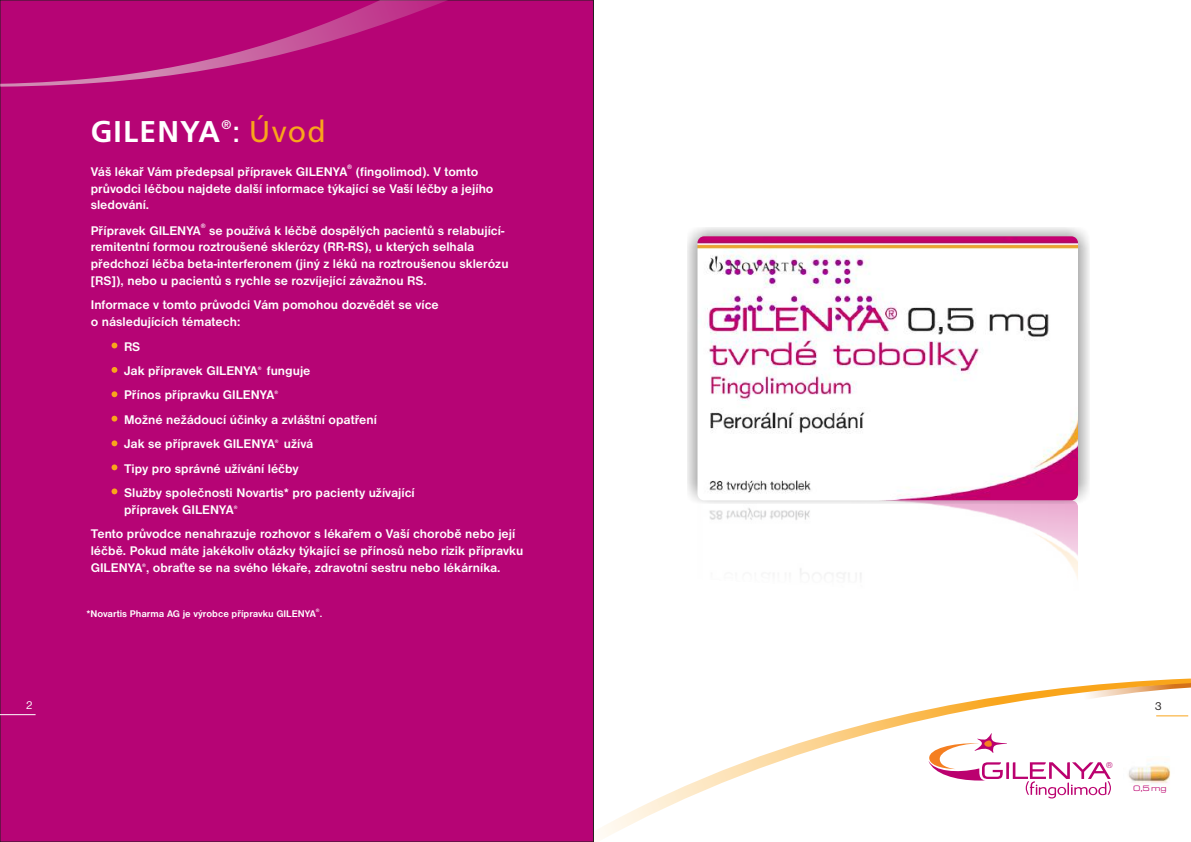
<style>
.page{position:relative;width:1191px;height:842px;background:#fff}
.page>*{position:absolute;margin:0;border:0;box-sizing:border-box;transform-origin:0 0}
.t1{font:700 30px "Frutiger LT Pro";letter-spacing:.04em;color:#fff}
.t2{font:700 13px/16.8px "Nimbus Sans DEE";color:#fff}
.t3{font:12.5px "Frutiger LT Pro";color:#fff}
.t4{font:12px "Nimbus Sans DEE";color:#fff}
.t5{font:12px "Nimbus Sans DEE";color:#231f20}
.t6{font:700 10px "Nimbus Sans DEE";color:#fff}
.t7{font:8.8px "Nimbus Sans DEE";color:#bb016f}
.t8{font:expanded 8.1px "Eurostile TEE";color:#bb016f}
.t9{font:700 6.5px "Nimbus Sans DEE";color:#fff}
.t10{font:700 5px "Nimbus Sans DEE";color:#fff}
.s1{font-weight:400}
.s2{font-weight:400;color:#f9a51b}
</style>
<div class="page">
<div style="left:0;top:0;width:594px;height:842px;background:#b60475"></div>
<div style="left:687px;top:227px;width:402px;height:277px;background:#000;opacity:.49"></div>
<img style="left:697px;top:236px;width:381px;height:264px;border-radius:7px">
<div style="left:58px;top:342px;width:206px;height:38px;background:#b60475"></div>
<svg style="left:0;top:0;width:448px;height:87px"></svg>
<hr style="left:0;top:714px;width:36px;height:1px;background:#fff">
<svg style="left:111px;top:343px;width:6px;height:5px"></svg>
<svg style="left:111px;top:367px;width:6px;height:6px"></svg>
<svg style="left:111px;top:391px;width:6px;height:6px"></svg>
<svg style="left:111px;top:416px;width:6px;height:6px"></svg>
<svg style="left:111px;top:440px;width:6px;height:6px"></svg>
<svg style="left:111px;top:464px;width:6px;height:6px"></svg>
<svg style="left:111px;top:488px;width:6px;height:6px"></svg>
<svg style="left:593px;top:678px;width:598px;height:164px"></svg>
<hr style="left:1156px;top:715px;width:32px;height:1px;background:#f9a51b">
<img style="left:1123px;top:757px;width:51px;height:34px">
<svg style="left:928px;top:733px;width:183px;height:65px"></svg>
<h1 class="t1" style="left:91px;top:119px;width:237px">GILENYA <span class="s1">:</span> <span class="s2">Úvod</span></h1>
<p class="t3" style="left:221px;top:120px;width:11px">®</p>
<p class="t9" style="left:347px;top:163px;width:6px">®</p>
<p class="t2" style="left:91px;top:163px;width:404px">Váš lékař Vám předepsal přípravek GILENYA (fingolimod). V tomto průvodci léčbou najdete další informace týkající se Vaší léčby a jejího sledování.</p>
<p class="t9" style="left:201px;top:222px;width:6px">®</p>
<p class="t2" style="left:91px;top:222px;width:419px">Přípravek GILENYA se používá k léčbě dospělých pacientů s relabující&shy;remitentní formou roztroušené sklerózy (RR-RS), u kterých selhala předchozí léčba beta-interferonem (jiný z léků na roztroušenou sklerózu [RS]), nebo u pacientů s rychle se rozvíjející závažnou RS.</p>
<p class="t2" style="left:91px;top:297px;width:349px">Informace v tomto průvodci Vám pomohou dozvědět se více o následujících tématech:</p>
<p class="t2" style="left:124px;top:338px;width:18px">RS</p>
<p class="t10" style="left:258px;top:365px;width:5px">®</p>
<p class="t2" style="left:124px;top:362px;width:188px">Jak přípravek GILENYA funguje</p>
<p class="t10" style="left:274px;top:390px;width:5px">®</p>
<p class="t2" style="left:124px;top:383px;width:254px;line-height:24.4px">Přínos přípravku GILENYA<br>Možné nežádoucí účinky a zvláštní opatření</p>
<p class="t10" style="left:275px;top:439px;width:5px">®</p>
<p class="t2" style="left:124px;top:432px;width:292px;line-height:24.4px">Jak se přípravek GILENYA užívá<br>Tipy pro správné užívání léčby<br>Služby společnosti Novartis* pro pacienty užívající</p>
<p class="t10" style="left:234px;top:504px;width:5px">®</p>
<p class="t2" style="left:91px;top:497px;width:426px;line-height:24.4px;text-indent:33px">přípravek GILENYA<br>Tento průvodce nenahrazuje rozhovor s lékařem o Vaší chorobě nebo její</p>
<p class="t2" style="left:91px;top:542px;width:434px">léčbě. Pokud máte jakékoliv otázky týkající se přínosů nebo rizik přípravku</p>
<p class="t10" style="left:142px;top:562px;width:5px">®</p>
<p class="t2" style="left:91px;top:559px;width:411px">GILENYA , obraťte se na svého lékaře, zdravotní sestru nebo lékárníka.</p>
<p class="t10" style="left:316px;top:607px;width:5px">®</p>
<p class="t6" style="left:86px;top:608px;width:237px">*Novartis Pharma AG je výrobce přípravku GILENYA .</p>
<p class="t4" style="left:26px;top:697px;width:8px">2</p>
<p class="t5" style="left:1154px;top:698px;width:8px">3</p>
<p class="t7" style="left:1106px;top:760px;width:9px">®</p>
<p class="t8" style="left:1133px;top:783px;width:35px">0,5 mg</p>
</div>
